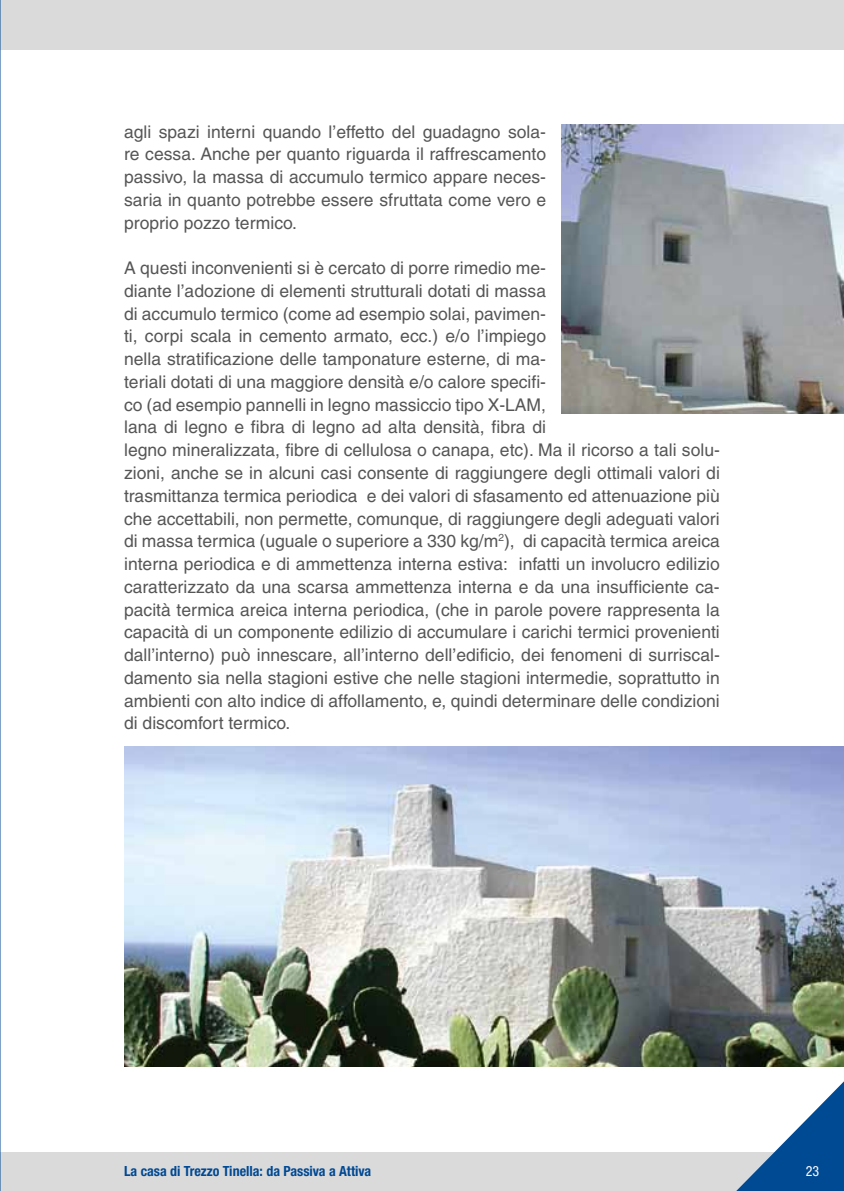
<style>
.page{position:relative;width:844px;height:1191px;background:#fff}
.page>*{position:absolute;margin:0;border:0;box-sizing:border-box;transform-origin:0 0}
.t1{font:17.5px/22.8px "Helvetica";color:#565656;text-align:justify}
.t2{font:700 condensed 14px "Helvetica Neue";color:#004993}
.t3{font:condensed 14px "Helvetica Neue";color:#fff}
</style>
<div class="page">
<div style="left:0;top:1152px;width:843px;height:39px;background:#dadada"></div>
<div style="left:0;top:0;width:843px;height:50px;background:#dadada"></div>
<svg style="left:736px;top:1082px;width:107px;height:109px"></svg>
<hr style="left:0;top:0;width:1px;height:1191px;background:#004993">
<img style="left:561px;top:124px;width:282px;height:290px">
<img style="left:124px;top:746px;width:719px;height:321px">
<p class="t1" style="left:124px;top:120px;width:423px">agli spazi interni quando l’effetto del guadagno sola&shy;re cessa. Anche per quanto riguarda il raffrescamento passivo, la massa di accumulo termico appare neces&shy;saria in quanto potrebbe essere sfruttata come vero e proprio pozzo termico.</p>
<p class="t1" style="left:124px;top:257px;width:597px;text-align:left">A questi inconvenienti si è cercato di porre rimedio me-<br>diante l’adozione di elementi strutturali dotati di massa<br>di accumulo termico (come ad esempio solai, pavimen-<br>ti, corpi scala in cemento armato, ecc.) e/o l’impiego<br>nella stratificazione delle tamponature esterne, di ma-<br>teriali dotati di una maggiore densità e/o calore specifi-<br>co (ad esempio pannelli in legno massiccio tipo X-LAM,<br>lana di legno e fibra di legno ad alta densità, fibra di<br>legno mineralizzata, fibre di cellulosa o canapa, etc). Ma il ricorso a tali solu&shy;zioni, anche se in alcuni casi consente di raggiungere degli ottimali valori di trasmittanza termica periodica e dei valori di sfasamento ed attenuazione più che accettabili, non permette, comunque, di raggiungere degli adeguati valori di massa termica (uguale o superiore a 330 kg/m<sup>2</sup>), di capacità termica areica interna periodica e di ammettenza interna estiva: infatti un involucro edilizio caratterizzato da una scarsa ammettenza interna e da una insufficiente ca&shy;pacità termica areica interna periodica, (che in parole povere rappresenta la capacità di un componente edilizio di accumulare i carichi termici provenienti dall’interno) può innescare, all’interno dell’edificio, dei fenomeni di surriscal&shy;damento sia nella stagioni estive che nelle stagioni intermedie, soprattutto in ambienti con alto indice di affollamento, e, quindi determinare delle condizioni di discomfort termico.</p>
<p class="t2" style="left:124px;top:1162px;width:249px">La casa di Trezzo Tinella: da Passiva a Attiva</p>
<p class="t3" style="left:805px;top:1163px;width:15px">23</p>
</div>
